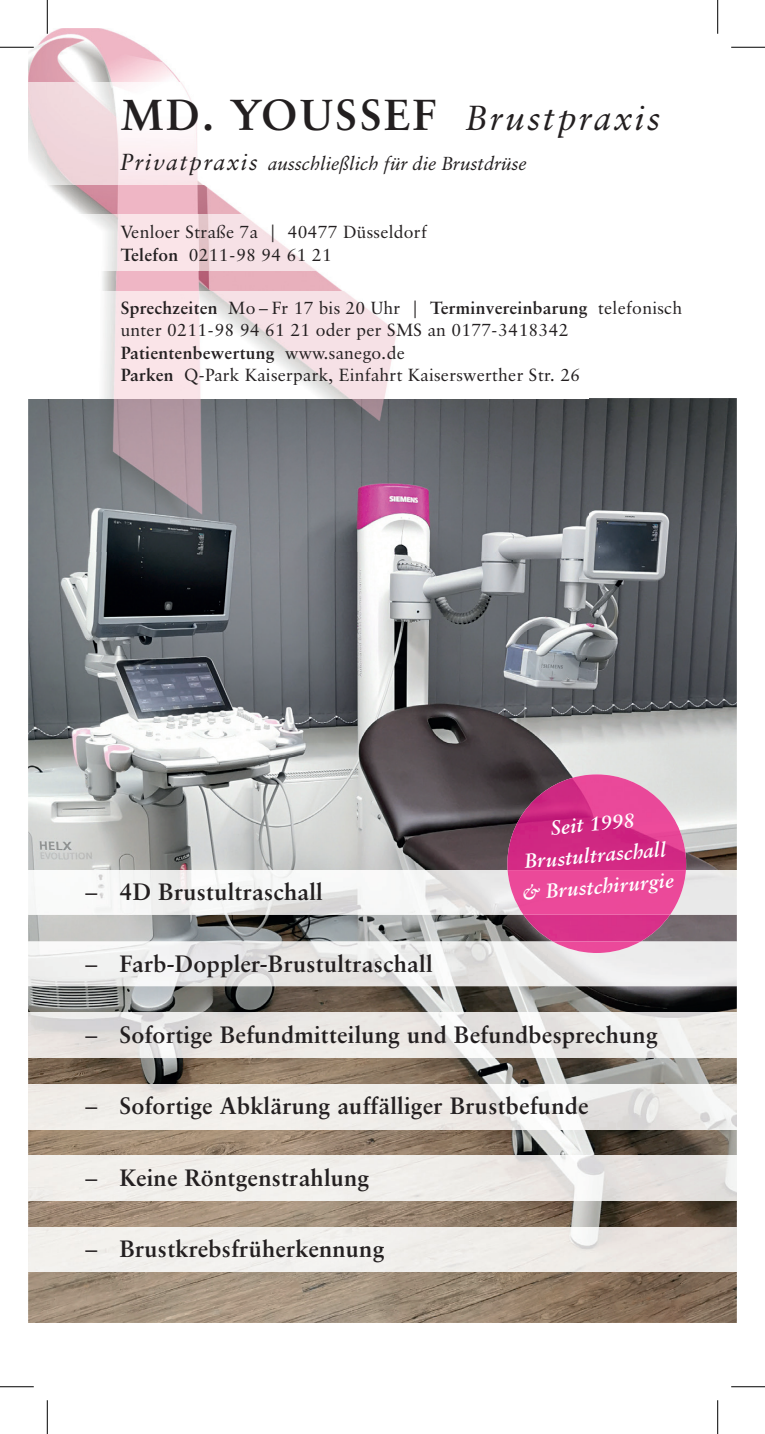
<style>
.page{position:relative;width:765px;height:1434px;background:#fff}
.page>*{position:absolute;margin:0;border:0;box-sizing:border-box;transform-origin:0 0}
.t1{font:italic 34.65px "Classical Garamond BT";letter-spacing:.08em;color:#231f20}
.t2{font:700 23.62px "Classical Garamond BT";letter-spacing:.01em;color:#231f20}
.t3{font:italic 700 20.25px/31.5px "Classical Garamond BT";color:#fff;text-align:center}
.t4{font:italic 18.9px "Classical Garamond BT";letter-spacing:.005em;color:#231f20}
.t5{font:17.55px/22.5px "Classical Garamond BT";letter-spacing:.015em;color:#231f20}
.s1{font-weight:700;font-style:normal;font-size:43.43px}
.s2{font-size:23.18px}
.s3{font-weight:700}
.s4{font-weight:400}
</style>
<div class="page">
<img style="left:28px;top:398px;width:708px;height:925px">
<img style="left:28px;top:870px;width:708px;height:45px">
<img style="left:28px;top:941px;width:708px;height:45px">
<img style="left:28px;top:1013px;width:708px;height:45px">
<img style="left:28px;top:1084px;width:708px;height:45px">
<img style="left:28px;top:1156px;width:708px;height:44px">
<img style="left:28px;top:1227px;width:708px;height:45px">
<img style="left:28px;top:28px;width:116px;height:54px">
<img style="left:47px;top:47px;width:134px;height:35px">
<img style="left:49px;top:184px;width:294px;height:107px">
<img style="left:47px;top:399px;width:540px;height:152px">
<img style="left:28px;top:82px;width:174px;height:102px">
<img style="left:49px;top:215px;width:294px;height:55px">
<img style="left:103px;top:291px;width:294px;height:107px">
<img style="left:47px;top:398px;width:540px;height:1px">
<img style="left:504px;top:774px;width:182px;height:167px">
<img style="left:507px;top:870px;width:178px;height:45px">
<img style="left:552px;top:941px;width:88px;height:12px">
<hr style="left:0;top:46px;width:34px;height:3px;background:#fff">
<hr style="left:46px;top:0;width:3px;height:34px;background:#fff">
<hr style="left:0;top:47px;width:34px;height:1px;background:#000">
<hr style="left:730px;top:47px;width:34px;height:1px;background:#000">
<hr style="left:0;top:1386px;width:34px;height:1px;background:#000">
<hr style="left:730px;top:1386px;width:34px;height:1px;background:#000">
<hr style="left:47px;top:0;width:1px;height:34px;background:#000">
<hr style="left:47px;top:1400px;width:1px;height:34px;background:#000">
<hr style="left:717px;top:0;width:1px;height:34px;background:#000">
<hr style="left:717px;top:1400px;width:1px;height:34px;background:#000">
<h1 class="t1" style="left:121px;top:96px;width:541px"><span class="s1">MD. YOUSSEF</span> Brustpraxis</h1>
<p class="t4" style="left:121px;top:152px;width:407px"><span class="s2">Privatpraxis</span> ausschließlich für die Brustdrüse</p>
<p class="t5" style="left:121px;top:221px;width:307px">Venloer Straße 7a | 40477 Düsseldorf<br><span class="s3">Telefon</span> 0211-98 94 61 21</p>
<p class="t5" style="left:121px;top:296px;width:562px"><span class="s3">Sprechzeiten</span> Mo – Fr 17 bis 20 Uhr | <span class="s3">Terminvereinbarung</span> telefonisch unter 0211-98 94 61 21 oder per SMS an 0177-3418342<br><span class="s3">Patientenbewertung</span> www.sanego.de<br><span class="s3">Parken</span> Q-Park Kaiserpark, Einfahrt Kaiserswerther Str. 26</p>
<h2 class="t2" style="left:86px;top:878px;width:238px"><span class="s4">–</span> 4D Brustultraschall</h2>
<h2 class="t2" style="left:86px;top:949px;width:348px"><span class="s4">–</span> Farb-Doppler-Brustultraschall</h2>
<p class="t3" style="left:515px;top:814px;width:154px;rotate:-5deg">Seit 1998<br>Brustultraschall &amp; Brustchirurgie</p>
<h2 class="t2" style="left:86px;top:1020px;width:573px"><span class="s4">–</span> Sofortige Befundmitteilung und Befundbesprechung</h2>
<h2 class="t2" style="left:86px;top:1091px;width:504px"><span class="s4">–</span> Sofortige Abklärung auffälliger Brustbefunde</h2>
<h2 class="t2" style="left:86px;top:1163px;width:285px"><span class="s4">–</span> Keine Röntgenstrahlung</h2>
<h2 class="t2" style="left:86px;top:1234px;width:300px"><span class="s4">–</span> Brustkrebsfrüherkennung</h2>
</div>
